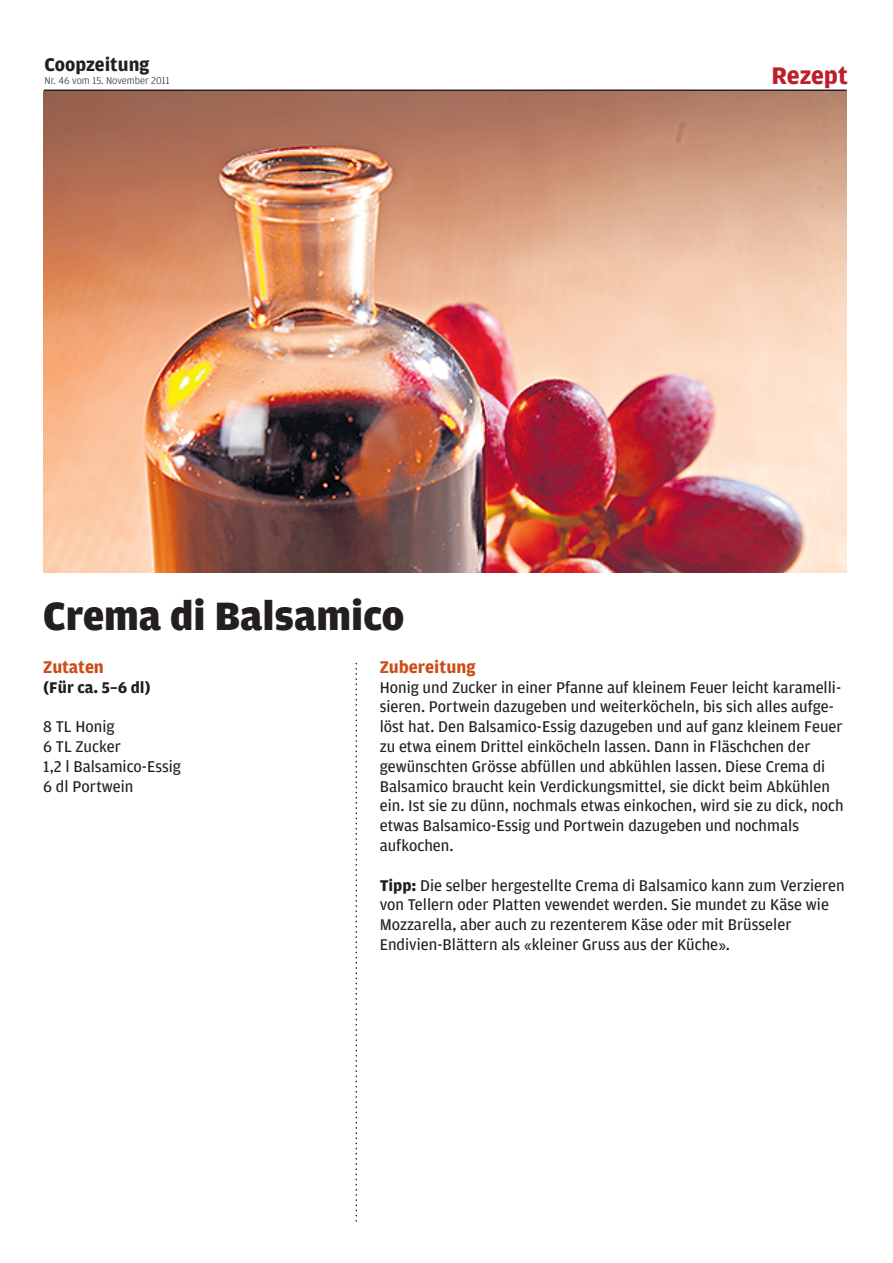
<style>
.page{position:relative;width:893px;height:1263px;background:#fff}
.page>*{position:absolute;margin:0;border:0;box-sizing:border-box;transform-origin:0 0}
.t1{font:900 42px "Amplitude";color:#231f20}
.t2{font:700 25.5px "Amplitude";color:#be1d2c}
.t3{font:700 19.5px "Amplitude";color:#231f20}
.t4{font:700 18px "Amplitude";color:#cb4e19}
.t5{font:16.5px/19.8px "Amplitude";color:#231f20}
.t6{font:700 16.5px "Amplitude";color:#231f20}
.t7{font:300 10.5px "Amplitude";color:#231f20}
.s1{font-weight:700}
</style>
<div class="page">
<hr style="left:44px;top:90px;width:803px;height:1px;background:#231f20">
<svg style="left:356px;top:663px;width:1px;height:558px"></svg>
<img style="left:43px;top:92px;width:804px;height:480px">
<p class="t3" style="left:44px;top:54px;width:106px">Coopzeitung</p>
<p class="t7" style="left:44px;top:74px;width:127px">Nr. 46 vom 15. November 2011</p>
<h2 class="t2" style="left:771px;top:61px;width:78px">Rezept</h2>
<h1 class="t1" style="left:43px;top:593px;width:362px">Crema di Balsamico</h1>
<p class="t4" style="left:43px;top:657px;width:62px">Zutaten</p>
<p class="t6" style="left:43px;top:678px;width:109px">(Für ca. 5–6 dl)</p>
<p class="t5" style="left:43px;top:717px;width:139px">8 TL Honig<br>6 TL Zucker<br>1,2 l Balsamico-Essig<br>6 dl Portwein</p>
<p class="t4" style="left:380px;top:657px;width:97px">Zubereitung</p>
<p class="t5" style="left:380px;top:677px;width:466px">Honig und Zucker in einer Pfanne auf kleinem Feuer leicht karamelli&shy;sieren. Portwein dazugeben und weiterköcheln, bis sich alles aufge&shy;löst hat. Den Balsamico-Essig dazugeben und auf ganz kleinem Feuer zu etwa einem Drittel einköcheln lassen. Dann in Fläschchen der gewünschten Grösse abfüllen und abkühlen lassen. Diese Crema di Balsamico braucht kein Verdickungsmittel, sie dickt beim Abkühlen ein. Ist sie zu dünn, nochmals etwas einkochen, wird sie zu dick, noch etwas Balsamico-Essig und Portwein dazugeben und nochmals aufkochen.</p>
<p class="t5" style="left:380px;top:875px;width:466px"><span class="s1">Tipp:</span> Die selber hergestellte Crema di Balsamico kann zum Verzieren von Tellern oder Platten vewendet werden. Sie mundet zu Käse wie Mozzarella, aber auch zu rezenterem Käse oder mit Brüsseler Endivien-Blättern als «kleiner Gruss aus der Küche».</p>
</div>
